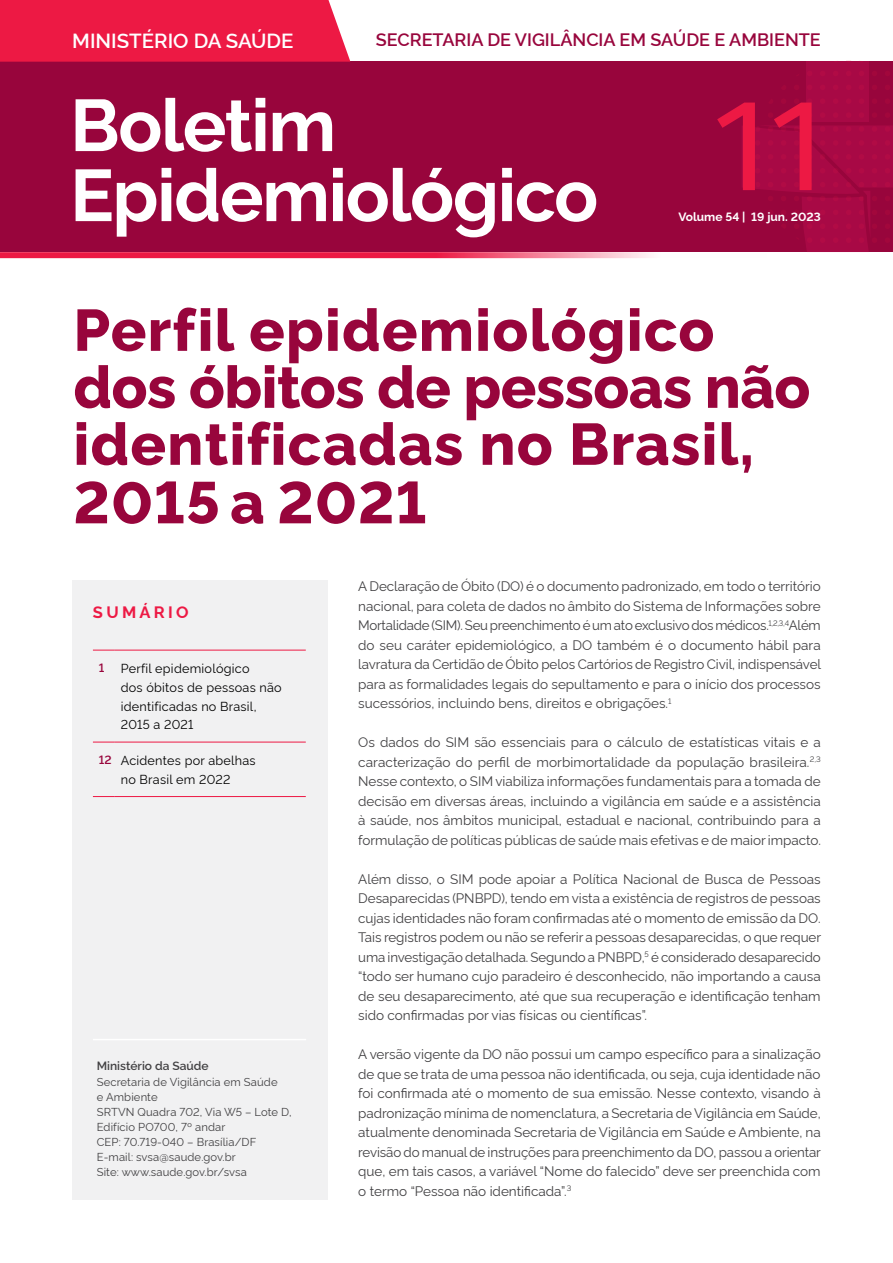
<style>
.page{position:relative;width:893px;height:1263px;background:#fff}
.page>*{position:absolute;margin:0;border:0;box-sizing:border-box;transform-origin:0 0}
.t1{font:130.95px "Fira Sans";color:#ed1944}
.t2{font:700 72.9px/70.1px "Rawline";letter-spacing:-.02em;color:#fff}
.t3{font:800 58.5px/57.4px "Rawline";letter-spacing:.02em;color:#98053c}
.t4{font:600 20.4px "Rawline";color:#fff}
.t5{font:600 18px "Rawline";color:#98053c}
.t6{font:700 16.5px "Rawline";letter-spacing:.2em;color:#ed1944}
.t7{font:13.5px/19.5px "Rawline";color:#414042;text-align:justify}
.t8{font:12.75px/18.8px "Rawline";letter-spacing:.02em;color:#000}
.t9{font:700 12px "Rawline";color:#fff}
.t10{font:600 12px "Rawline";color:#414042}
.t11{font:600 12px "Rawline";color:#98053c}
.t12{font:11.25px/15px "Rawline";letter-spacing:.01em;color:#414042}
.s1{font-weight:600;font-size:12px;color:#98053c}
</style>
<div class="page">
<svg style="left:0;top:252px;width:652px;height:6px;background:#f04265"></svg>
<div style="left:0;top:62px;width:893px;height:190px;background:#98053c"></div>
<div style="left:0;top:0;width:350px;height:62px;background:#ed1944"></div>
<div style="left:807px;top:62px;width:62px;height:60px;background:#a80945"></div>
<svg style="left:742px;top:126px;width:151px;height:126px"></svg>
<div style="left:72px;top:580px;width:256px;height:620px;background:#f1f1f2"></div>
<hr style="left:93px;top:1039px;width:213px;height:1px;background:#fff">
<svg style="left:93px;top:650px;width:22px;height:1px"></svg>
<hr style="left:115px;top:650px;width:191px;height:1px;background:#ed1944">
<svg style="left:93px;top:742px;width:22px;height:1px"></svg>
<svg style="left:93px;top:796px;width:22px;height:1px"></svg>
<hr style="left:115px;top:742px;width:191px;height:1px;background:#ed1944">
<hr style="left:115px;top:796px;width:191px;height:1px;background:#ed1944">
<h3 class="t4" style="left:72px;top:25px;width:223px">M INISTÉRIO DA SAÚDE</h3>
<h3 class="t5" style="left:376px;top:26px;width:446px">SECRETARIA DE VIGILÂNCIA EM SAÚDE E AMBIENTE</h3>
<h2 class="t2" style="left:70px;top:83px;width:530px">Boletim<br>Epidemiológico</h2>
<h1 class="t1" style="left:713px;top:46px;width:115px">11</h1>
<p class="t9" style="left:678px;top:208px;width:144px">Volume 54 | 19 jun. 2023</p>
<h3 class="t3" style="left:73px;top:296px;width:738px">Perfil epidemiológico dos óbitos de pessoas não identificadas no Brasil,<br>2015 a 2021</h3>
<p class="t6" style="left:93px;top:599px;width:97px">Sumário</p>
<p class="t11" style="left:99px;top:659px;width:7px">1</p>
<p class="t8" style="left:121px;top:658px;width:163px">Perfil epidemiológico<br>dos óbitos de pessoas não identificadas no Brasil,<br>2015 a 2021</p>
<p class="t8" style="left:99px;top:750px;width:158px;text-align:center"><span class="s1">12</span> Acidentes por abelhas no Brasil em 2022</p>
<p class="t10" style="left:97px;top:1056px;width:113px">M INISTÉRIO DA SAÚDE</p>
<p class="t12" style="left:97px;top:1074px;width:196px">Secretaria de Vigilância em Saúde<br>e Ambiente<br>SRTVN Quadra 702, Via W5 – Lote D,<br>Edifício PO700, 7º andar<br>CEP: 70.719-040 – Brasília/DF<br>E-mail: svsa@saude.gov.br<br>Site: www.saude.gov.br/svsa</p>
<p class="t7" style="left:358px;top:575px;width:464px">A Declaração de Óbito (DO) é o documento padronizado, em todo o território nacional, para coleta de dados no âmbito do Sistema de Informações sobre Mortalidade (SIM). Seu preenchimento é um ato exclusivo dos médicos.<sup>1,2,3,4</sup>Além do seu caráter epidemiológico, a DO também é o documento hábil para lavratura da Certidão de Óbito pelos Cartórios de Registro Civil, indispensável para as formalidades legais do sepultamento e para o início dos processos sucessórios, incluindo bens, direitos e obrigações.<sup>1</sup></p>
<p class="t7" style="left:358px;top:731px;width:464px">Os dados do SIM são essenciais para o cálculo de estatísticas vitais e a caracterização do perfil de morbimortalidade da população brasileira.<sup>2,3<br></sup>Nesse contexto, o SIM viabiliza informações fundamentais para a tomada de decisão em diversas áreas, incluindo a vigilância em saúde e a assistência à saúde, nos âmbitos municipal, estadual e nacional, contribuindo para a formulação de políticas públicas de saúde mais efetivas e de maior impacto.</p>
<p class="t7" style="left:358px;top:868px;width:464px">Além disso, o SIM pode apoiar a Política Nacional de Busca de Pessoas Desaparecidas (PNBPD), tendo em vista a existência de registros de pessoas cujas identidades não foram confirmadas até o momento de emissão da DO.<br>Tais registros podem ou não se referir a pessoas desaparecidas, o que requer uma investigação detalhada. Segundo a PNBPD,<sup>5</sup> é considerado desaparecido “todo ser humano cujo paradeiro é desconhecido, não importando a causa de seu desaparecimento, até que sua recuperação e identificação tenham sido confirmadas por vias físicas ou científicas”.</p>
<p class="t7" style="left:358px;top:1043px;width:464px">A versão vigente da DO não possui um campo específico para a sinalização de que se trata de uma pessoa não identificada, ou seja, cuja identidade não foi confirmada até o momento de sua emissão. Nesse contexto, visando à padronização mínima de nomenclatura, a Secretaria de Vigilância em Saúde, atualmente denominada Secretaria de Vigilância em Saúde e Ambiente, na revisão do manual de instruções para preenchimento da DO, passou a orientar que, em tais casos, a variável “Nome do falecido” deve ser preenchida com o termo “Pessoa não identificada”.<sup>3</sup></p>
</div>
